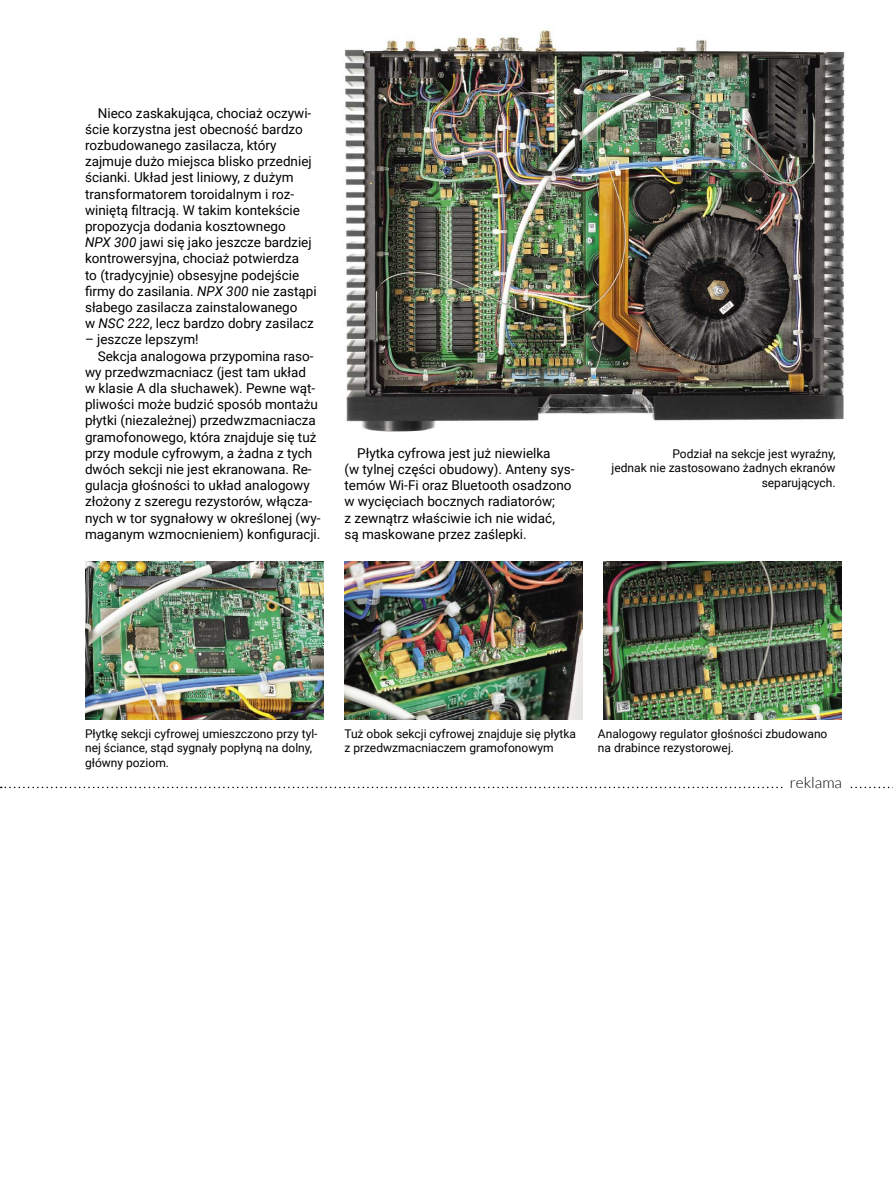
<style>
.page{position:relative;width:893px;height:1191px;background:#fff}
.page>*{position:absolute;margin:0;border:0;box-sizing:border-box;transform-origin:0 0}
.t1{font:300 15.3px "Lato";color:#000}
.t2{font:13.5px/16.2px "Roboto";color:#000}
.t3{font:12px/14.4px "Roboto";color:#000}
.s1{font-style:italic}
</style>
<div class="page">
<img style="left:345px;top:30px;width:500px;height:402px">
<img style="left:85px;top:561px;width:238px;height:159px">
<img style="left:344px;top:561px;width:239px;height:159px">
<img style="left:604px;top:561px;width:238px;height:159px">
<svg style="left:1px;top:786px;width:892px;height:2px"></svg>
<div style="left:783px;top:774px;width:65px;height:24px;background:#fff"></div>
<p class="t2" style="left:85px;top:104px;width:233px;text-indent:13px">Nieco zaskakująca, chociaż oczywi&shy;ście korzystna jest obecność bardzo rozbudowanego zasilacza, który zajmuje dużo miejsca blisko przedniej ścianki. Układ jest liniowy, z dużym transformatorem toroidalnym i roz&shy;winiętą filtracją. W takim kontekście propozycja dodania kosztownego<br><span class="s1">NPX 300</span> jawi się jako jeszcze bardziej kontrowersyjna, chociaż potwierdza<br>to (tradycyjnie) obsesyjne podejście firmy do zasilania. <span class="s1">NPX 300</span> nie zastąpi słabego zasilacza zainstalowanego<br>w <span class="s1">NSC 222</span>, lecz bardzo dobry zasilacz</p>
<p class="t2" style="left:85px;top:331px;width:115px">– jeszcze lepszym!</p>
<p class="t2" style="left:98px;top:347px;width:217px">Sekcja analogowa przypomina raso-</p>
<p class="t2" style="left:85px;top:363px;width:223px">wy przedwzmacniacz (jest tam układ</p>
<p class="t2" style="left:85px;top:379px;width:232px">w klasie A dla słuchawek). Pewne wąt-</p>
<p class="t2" style="left:85px;top:396px;width:234px">pliwości może budzić sposób montażu</p>
<p class="t2" style="left:85px;top:412px;width:232px">płytki (niezależnej) przedwzmacniacza</p>
<p class="t2" style="left:85px;top:428px;width:233px">gramofonowego, która znajduje się tuż</p>
<p class="t2" style="left:85px;top:444px;width:229px">przy module cyfrowym, a żadna z tych</p>
<p class="t2" style="left:85px;top:460px;width:228px">dwóch sekcji nie jest ekranowana. Re-</p>
<p class="t2" style="left:85px;top:477px;width:226px">gulacja głośności to układ analogowy</p>
<p class="t2" style="left:85px;top:493px;width:229px">złożony z szeregu rezystorów, włącza-</p>
<p class="t2" style="left:85px;top:509px;width:237px">nych w tor sygnałowy w określonej (wy-</p>
<p class="t2" style="left:85px;top:525px;width:237px">maganym wzmocnieniem) konfiguracji.</p>
<p class="t2" style="left:344px;top:444px;width:231px;text-indent:13px">Płytka cyfrowa jest już niewielka<br>(w tylnej części obudowy). Anteny sys&shy;temów Wi-Fi oraz Bluetooth osadzono w wycięciach bocznych radiatorów;<br>z zewnątrz właściwie ich nie widać,<br>są maskowane przez zaślepki.</p>
<p class="t3" style="left:612px;top:446px;width:225px;text-align:right">Podział na sekcje jest wyraźny,<br>jednak nie zastosowano żadnych ekranów separujących.</p>
<p class="t3" style="left:85px;top:726px;width:234px">Płytkę sekcji cyfrowej umieszczono przy tyl&shy;nej ściance, stąd sygnały popłyną na dolny, główny poziom.</p>
<p class="t3" style="left:344px;top:726px;width:233px">Tuż obok sekcji cyfrowej znajduje się płytka z przedwzmacniaczem gramofonowym</p>
<p class="t3" style="left:598px;top:726px;width:231px">Analogowy regulator głośności zbudowano na drabince rezystorowej.</p>
<p class="t1" style="left:790px;top:774px;width:54px">reklama</p>
</div>
